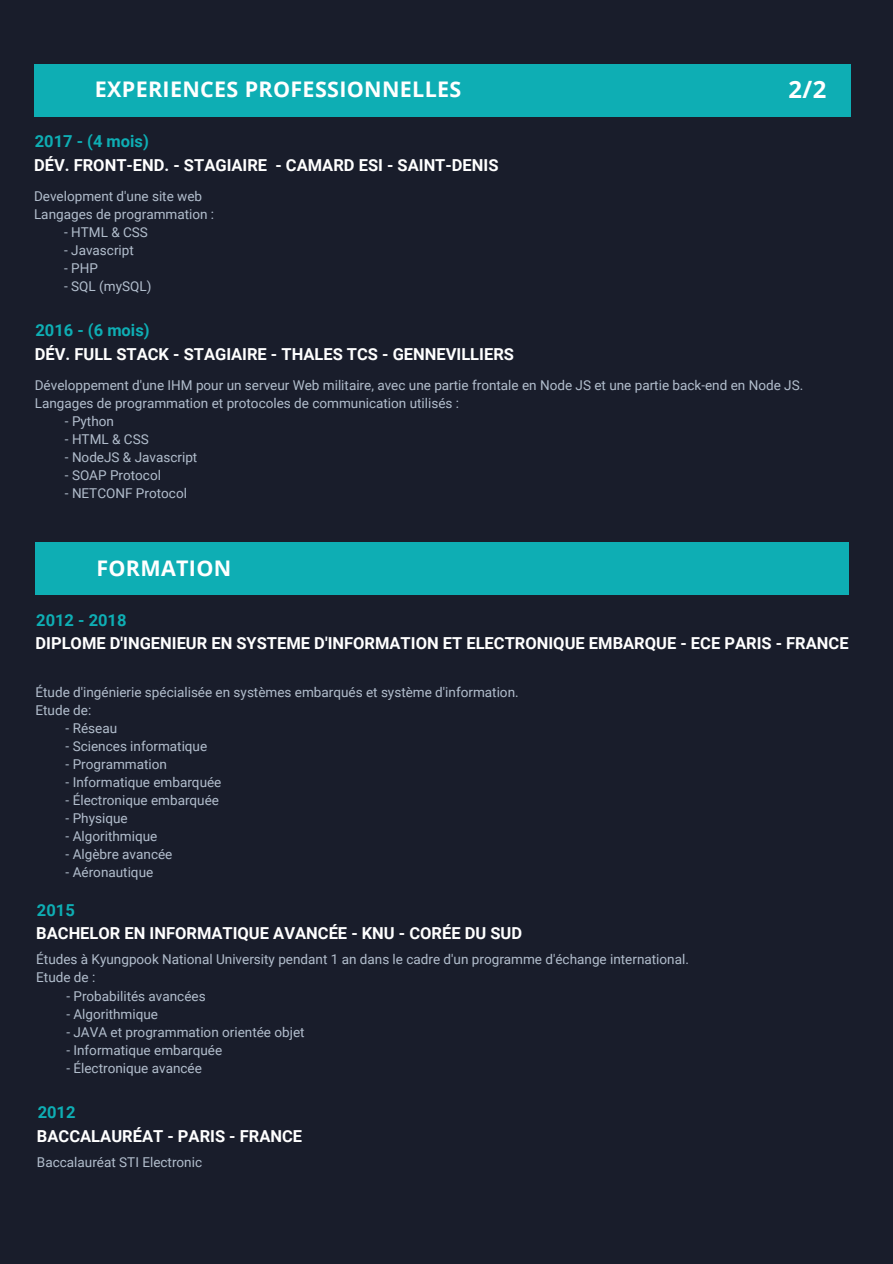
<style>
.page{position:relative;width:893px;height:1264px;background:#fff}
.page>*{position:absolute;margin:0;border:0;box-sizing:border-box;transform-origin:0 0}
.t1{font:700 23.85px "Open Sans";color:#fff}
.t2{font:700 21.45px "Open Sans";letter-spacing:.015em;color:#fff}
.t3{font:700 16.5px "Roboto";color:#fff}
.t4{font:700 16.5px "Roboto";color:#0eaeb4}
.t5{font:13.5px "Roboto";color:#b2becd}
</style>
<div class="page">
<div style="left:0;top:0;width:892px;height:1263px;background:#191d2b"></div>
<div style="left:34px;top:64px;width:816px;height:52px;background:#0eaeb4"></div>
<div style="left:35px;top:542px;width:814px;height:52px;background:#0eaeb4"></div>
<p class="t2" style="left:95px;top:74px;width:368px">EXPERIENCES PROFESSIONNELLES</p>
<p class="t4" style="left:35px;top:132px;width:116px">2017 - (4 mois)</p>
<p class="t3" style="left:34px;top:156px;width:466px">DÉV. FRONT-END. - STAGIAIRE - CAMARD ESI - SAINT-DENIS</p>
<h1 class="t5" style="left:34px;top:188px;width:170px">Development d'une site web</h1>
<h1 class="t5" style="left:34px;top:206px;width:182px">Langages de programmation :</h1>
<h3 class="t5" style="left:64px;top:224px;width:85px">- HTML &amp; CSS</h3>
<h2 class="t5" style="left:64px;top:242px;width:71px">- Javascript</h2>
<p class="t5" style="left:64px;top:260px;width:35px">- PHP</p>
<p class="t5" style="left:64px;top:278px;width:89px">- SQL (mySQL)</p>
<p class="t4" style="left:35px;top:321px;width:116px">2016 - (6 mois)</p>
<p class="t3" style="left:35px;top:345px;width:480px">DÉV. FULL STACK - STAGIAIRE - THALES TCS - GENNEVILLIERS</p>
<p class="t1" style="left:788px;top:72px;width:39px">2/2</p>
<p class="t5" style="left:35px;top:377px;width:770px">Développement d'une IHM pour un serveur Web militaire, avec une partie frontale en Node JS et une partie back-end en Node JS.</p>
<h3 class="t5" style="left:35px;top:395px;width:426px">Langages de programmation et protocoles de communication utilisés :</h3>
<h2 class="t5" style="left:65px;top:413px;width:51px">- Python</h2>
<p class="t5" style="left:65px;top:431px;width:85px">- HTML &amp; CSS</p>
<p class="t5" style="left:65px;top:449px;width:134px">- NodeJS &amp; Javascript</p>
<p class="t5" style="left:65px;top:467px;width:98px">- SOAP Protocol</p>
<p class="t5" style="left:65px;top:485px;width:124px">- NETCONF Protocol</p>
<p class="t2" style="left:96px;top:552px;width:136px">FORMATION</p>
<p class="t4" style="left:36px;top:610px;width:92px">2012 - 2018</p>
<p class="t3" style="left:35px;top:634px;width:814px">DIPLOME D'INGENIEUR EN SYSTEME D'INFORMATION ET ELECTRONIQUE EMBARQUE - ECE PARIS - FRANCE</p>
<p class="t5" style="left:35px;top:684px;width:484px">Étude d'ingénierie spécialisée en systèmes embarqués et système d'information.</p>
<h1 class="t5" style="left:35px;top:702px;width:57px">Etude de:</h1>
<h3 class="t5" style="left:66px;top:720px;width:53px">- Réseau</h3>
<h2 class="t5" style="left:66px;top:738px;width:143px">- Sciences informatique</h2>
<p class="t5" style="left:66px;top:756px;width:103px">- Programmation</p>
<p class="t5" style="left:66px;top:774px;width:157px">- Informatique embarquée</p>
<p class="t5" style="left:66px;top:792px;width:155px">- Électronique embarquée</p>
<p class="t5" style="left:66px;top:810px;width:63px">- Physique</p>
<p class="t5" style="left:66px;top:828px;width:93px">- Algorithmique</p>
<p class="t5" style="left:66px;top:846px;width:108px">- Algèbre avancée</p>
<p class="t5" style="left:66px;top:864px;width:89px">- Aéronautique</p>
<p class="t4" style="left:37px;top:900px;width:39px">2015</p>
<p class="t3" style="left:36px;top:924px;width:487px">BACHELOR EN INFORMATIQUE AVANCÉE - KNU - CORÉE DU SUD</p>
<p class="t5" style="left:36px;top:951px;width:654px">Études à Kyungpook National University pendant 1 an dans le cadre d'un programme d'échange international.</p>
<h3 class="t5" style="left:36px;top:969px;width:61px">Etude de :</h3>
<h2 class="t5" style="left:66px;top:987px;width:141px">- Probabilités avancées</h2>
<p class="t5" style="left:66px;top:1005px;width:93px">- Algorithmique</p>
<p class="t5" style="left:66px;top:1023px;width:240px">- JAVA et programmation orientée objet</p>
<p class="t5" style="left:66px;top:1041px;width:157px">- Informatique embarquée</p>
<p class="t5" style="left:66px;top:1059px;width:137px">- Électronique avancée</p>
<h2 class="t4" style="left:38px;top:1102px;width:39px">2012</h2>
<h3 class="t3" style="left:37px;top:1126px;width:267px">BACCALAURÉAT - PARIS - FRANCE</h3>
<p class="t5" style="left:37px;top:1154px;width:167px">Baccalauréat STI Electronic</p>
</div>
